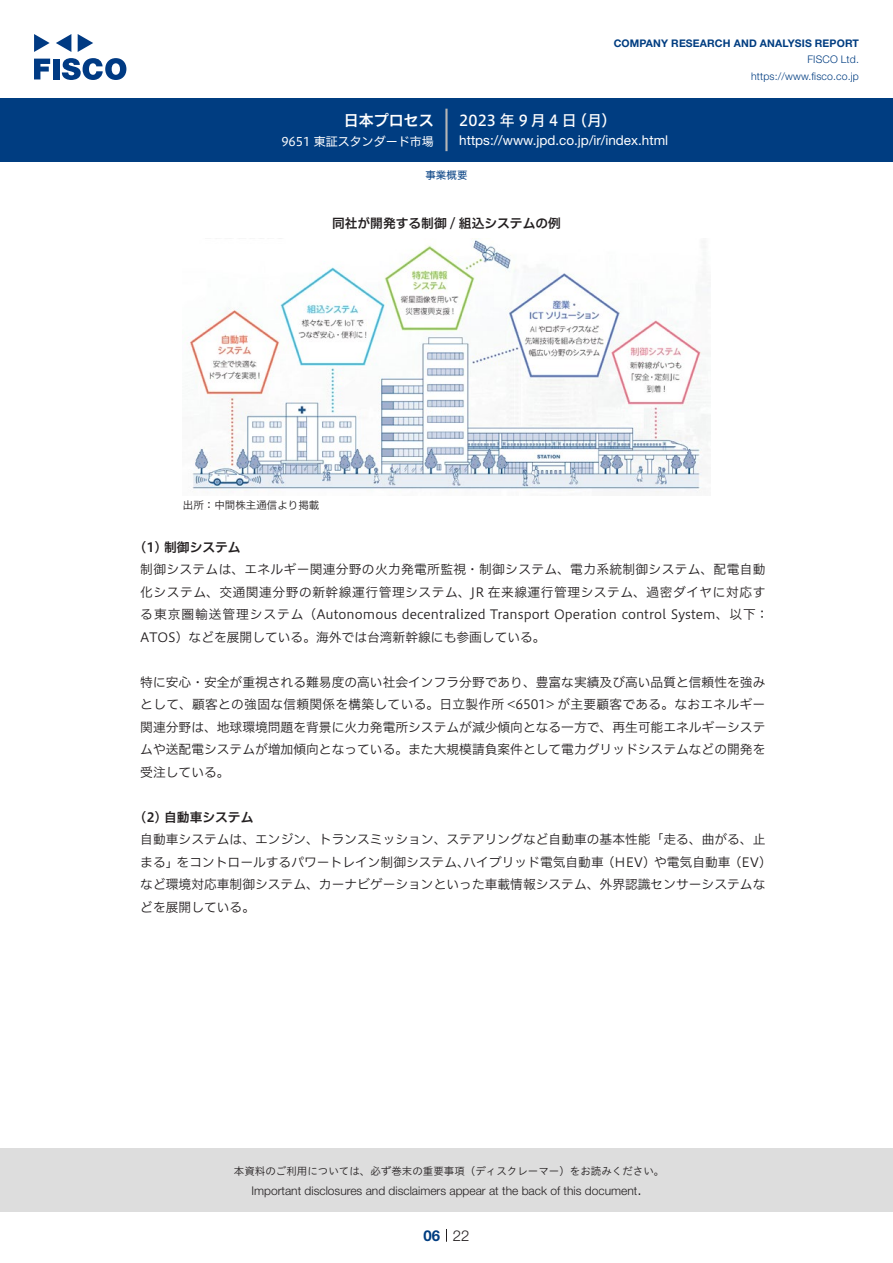
<style>
.page{position:relative;width:893px;height:1263px;background:#fff}
.page>*{position:absolute;margin:0;border:0;box-sizing:border-box;transform-origin:0 0}
.t1{font:15px "Hiragino UD Sans F Std N W5";letter-spacing:.215em;color:#fff}
.t2{font:15px "Hiragino UD Sans F Std N W6";color:#fff}
.t3{font:300 15px "Helvetica Neue LT Std";color:#231f20}
.t4{font:700 15px "Helvetica Neue LT Std";color:#003d81}
.t5{font:13.5px "Helvetica Neue LT Std";color:#fff}
.t6{font:12.75px/22.5px "Hiragino UD Sans F Std N W3";color:#231f20}
.t7{font:12.75px/22.5px "Hiragino UD Sans F Std N W3";letter-spacing:.025em;color:#231f20}
.t8{font:12.75px "Hiragino UD Sans F Std N W6";color:#231f20}
.t9{font:300 12px "Helvetica Neue LT Std";color:#231f20}
.t10{font:12px "Hiragino UD Sans F Std N W4";color:#fff}
.t11{font:10.5px "Hiragino UD Sans Std W3";color:#231f20}
.t12{font:700 10.5px "Helvetica Neue LT Std";letter-spacing:.015em;color:#003d81}
.t13{font:300 10.5px/16.5px "Helvetica Neue LT Std";letter-spacing:.015em;color:#003d81;text-align:right}
.t14{font:10.5px "Hiragino UD Sans F Std N W3";color:#231f20}
.t15{font:10.5px "Hiragino UD Sans F Std N W4";color:#003d81}
</style>
<div class="page">
<div style="left:0;top:1148px;width:893px;height:64px;background:#ddd"></div>
<svg style="left:34px;top:59px;width:16px;height:20px"></svg>
<div style="left:53px;top:59px;width:6px;height:20px;background:#003a83"></div>
<svg style="left:62px;top:58px;width:64px;height:22px"></svg>
<svg style="left:34px;top:34px;width:16px;height:18px"></svg>
<svg style="left:78px;top:34px;width:15px;height:18px"></svg>
<svg style="left:56px;top:34px;width:15px;height:18px"></svg>
<div style="left:0;top:98px;width:893px;height:64px;background:#003d81"></div>
<hr style="left:445px;top:109px;width:3px;height:42px;background:#b5b5b6">
<svg style="left:446px;top:1229px;width:1px;height:13px"></svg>
<img style="left:187px;top:238px;width:523px;height:255px">
<p class="t2" style="left:344px;top:109px;width:92px">日本プロセス</p>
<p class="t10" style="left:281px;top:132px;width:154px">9651 東証スタンダード市場</p>
<p class="t12" style="left:614px;top:37px;width:247px">COMPANY RESEARCH AND ANALYSIS REPORT</p>
<p class="t13" style="left:751px;top:51px;width:109px">FISCO Ltd. https://www.fisco.co j p.</p>
<p class="t1" style="left:459px;top:109px;width:119px">2023年9月4日</p>
<p class="t1" style="left:572px;top:109px;width:46px">（月(</p>
<p class="t5" style="left:459px;top:132px;width:210px">https://www.jpd.co j p. /i r/ index.html</p>
<p class="t15" style="left:425px;top:167px;width:43px">事業概要</p>
<p class="t8" style="left:332px;top:214px;width:230px">同社が開発する制御 / 組込システムの例</p>
<p class="t14" style="left:183px;top:497px;width:138px">出所：中間株主通信より掲載</p>
<p class="t8" style="left:140px;top:537px;width:102px">1( ) 制御システム</p>
<p class="t7" style="left:140px;top:557px;width:630px">制御システムは、エネルギー関連分野の火力発電所監視・制御システム、電力系統制御システム、配電自動化システム、交通関連分野の新幹線運行管理システム、JR 在来線運行管理システム、過密ダイヤに対応する東京圏輸送管理システム（Autonomous decentralized Transport Operation control System、以下：ATOS）などを展開している。海外では台湾新幹線にも参画している。</p>
<p class="t6" style="left:140px;top:670px;width:627px;text-align:justify">特に安心・安全が重視される難易度の高い社会インフラ分野であり、豊富な実績及び高い品質と信頼性を強みとして、顧客との強固な信頼関係を構築している。日立製作所 &lt;6501&gt; が主要顧客である。なおエネルギー関連分野は、地球環境問題を背景に火力発電所システムが減少傾向となる一方で、再生可能エネルギーシステムや送配電システムが増加傾向となっている。また大規模請負案件として電力グリッドシステムなどの開発を受注している。</p>
<p class="t8" style="left:140px;top:807px;width:115px">2( ) 自動車システム</p>
<p class="t6" style="left:729px;top:827px;width:45px;text-indent:-588px">自動車システムは、エンジン、トランスミッション、ステアリングなど自動車の基本性能「走る、曲がる、止（EV(</p>
<p class="t6" style="left:463px;top:850px;width:142px">ハイブリッド電気自動車</p>
<p class="t6" style="left:654px;top:850px;width:78px">や電気自動車</p>
<p class="t6" style="left:602px;top:850px;width:56px">（HEV）</p>
<p class="t6" style="left:177px;top:850px;width:295px">をコントロールするパワートレイン制御システム、</p>
<p class="t6" style="left:140px;top:850px;width:627px">まる」<br>など環境対応車制御システム、カーナビゲーションといった車載情報システム、外界認識センサーシステムなどを展開している。</p>
<p class="t11" style="left:234px;top:1163px;width:432px">本資料のご利用については、必ず巻末の重要事項（ディスクレーマー）をお読みください。</p>
<p class="t3" style="left:637px;top:1180px;width:6px">.</p>
<p class="t9" style="left:251px;top:1183px;width:387px">Important disclosures and disclaimers appear at the back of this document</p>
<p class="t4" style="left:423px;top:1226px;width:18px">06</p>
<p class="t3" style="left:453px;top:1226px;width:18px">22</p>
</div>
